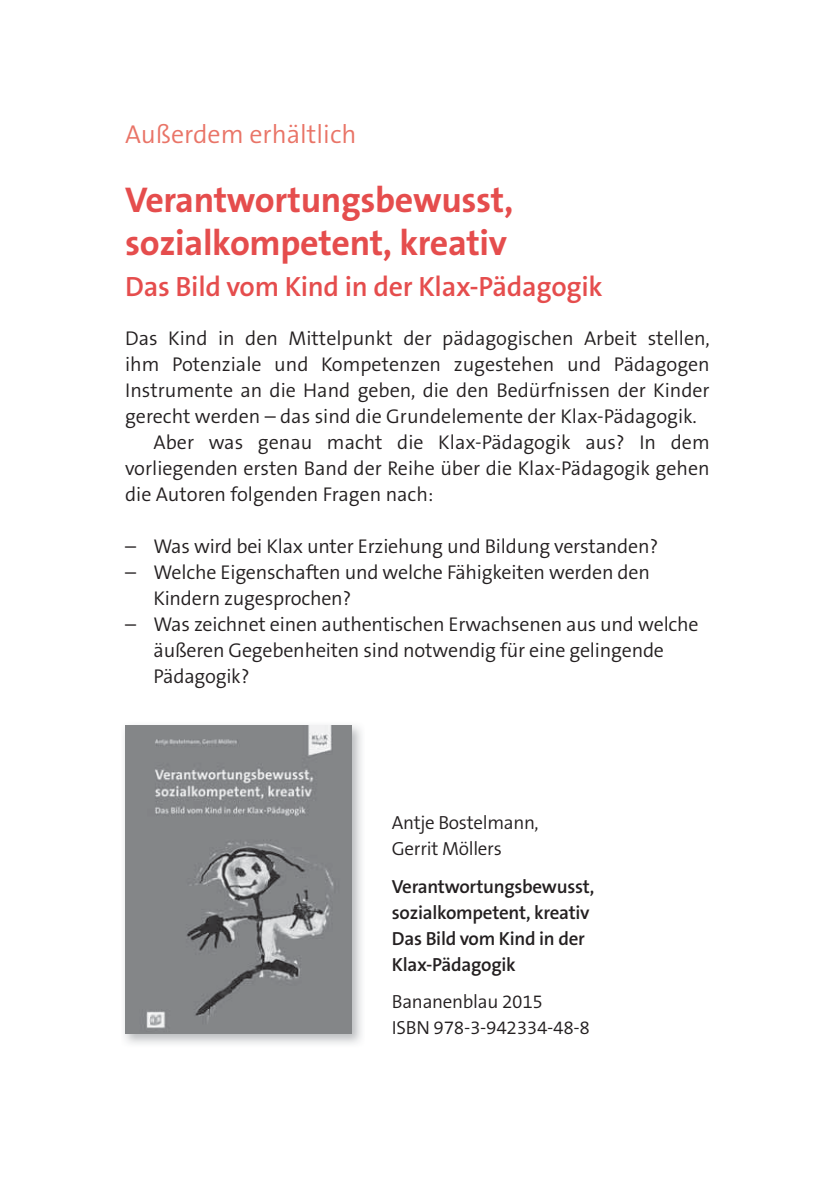
<style>
.page{position:relative;width:840px;height:1191px;background:#fff}
.page>*{position:absolute;margin:0;border:0;box-sizing:border-box;transform-origin:0 0}
.t1{font:700 36px/43.2px "The Sans B W7";letter-spacing:-.01em;color:#e54d4d}
.t2{font:600 28px "The Sans B W6";letter-spacing:-.01em;color:#e54d4d}
.t3{font:300 26px "The Sans B W4";color:#e97467}
.t4{font:300 20px/26px "The Sans B W4";color:#231f20}
.t5{font:600 19px/26px "The Sans B W6";letter-spacing:-.015em;color:#231f20}
.t6{font:300 19px/26px "The Sans B W4";letter-spacing:-.015em;color:#231f20}
</style>
<div class="page">
<img style="left:124px;top:725px;width:238px;height:319px">
<img style="left:125px;top:726px;width:226px;height:308px">
<h3 class="t3" style="left:125px;top:121px;width:233px">Außerdem erhältlich</h3>
<h1 class="t1" style="left:125px;top:180px;width:389px">Verantwortungsbewusst, sozialkompetent, kreativ</h1>
<h2 class="t2" style="left:125px;top:273px;width:479px">Das Bild vom Kind in der Klax-Pädagogik</h2>
<p class="t4" style="left:125px;top:326px;width:585px">Das Kind in den Mit telpunkt der pädagogischen Arbeit stellen,</p>
<p class="t4" style="left:125px;top:352px;width:585px">ihm Potenziale und Kompe tenzen zugestehen und Pädagogen</p>
<p class="t4" style="left:125px;top:378px;width:585px">Instrumente an die Hand geben, die den Bedürfnissen der Kinder</p>
<p class="t4" style="left:125px;top:404px;width:572px">gerecht werden – das sind die Grundelemen te der Klax-Pädagogik.</p>
<p class="t4" style="left:153px;top:430px;width:557px">Aber was genau macht die Klax-Pädagogik aus? In dem</p>
<p class="t4" style="left:125px;top:456px;width:585px">vorliegenden ersten Band der Reihe über die Klax-Pädagogik gehen</p>
<p class="t4" style="left:125px;top:482px;width:310px">die Autoren folgenden Fragen nach:</p>
<p class="t4" style="left:125px;top:534px;width:534px">– Was wird bei Klax unter Erziehung und Bildung verstanden?</p>
<p class="t4" style="left:153px;top:560px;width:497px;text-indent:-28px">– Welche Eigenschaften und welche Fähigkeiten werden den<br>Kindern zugesprochen?</p>
<p class="t4" style="left:153px;top:612px;width:546px;text-indent:-28px">– Was zeichnet einen authentischen Erwachsenen aus und welche äußeren Gegebenheiten sind notwendig für eine gelingende<br>Pädagogik?</p>
<p class="t6" style="left:391px;top:810px;width:148px">Antje Bostelmann,<br>Gerrit Möllers</p>
<p class="t5" style="left:391px;top:874px;width:204px">Verantwortungsbewusst, sozial kompetent, kreativ<br>Das Bild vom Kind in der<br>Klax-Pädagogik</p>
<p class="t6" style="left:391px;top:989px;width:199px">Bananenblau 2015<br>ISBN 978-3-942334-48-8</p>
</div>
